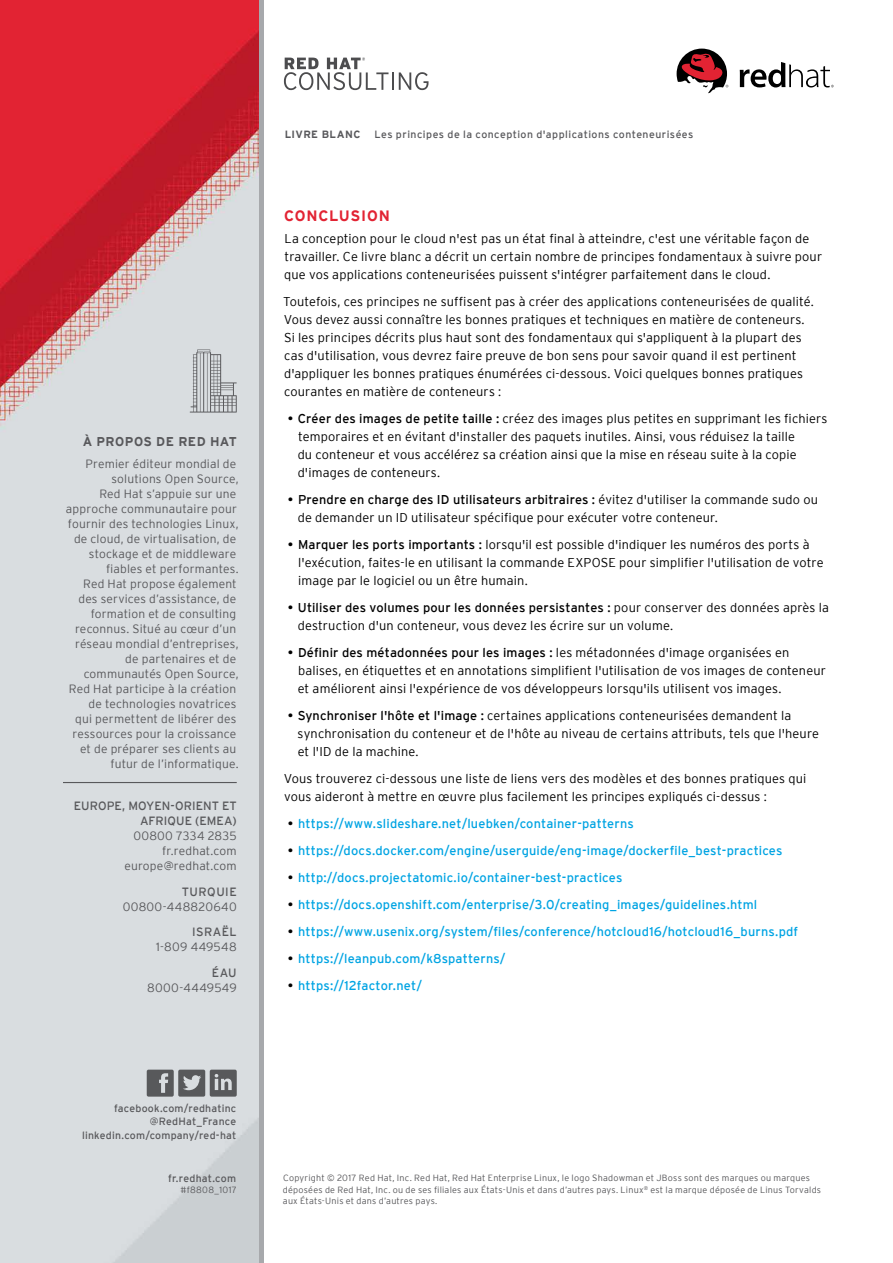
<style>
.page{position:relative;width:893px;height:1263px;background:#fff}
.page>*{position:absolute;margin:0;border:0;box-sizing:border-box;transform-origin:0 0}
.t1{font:700 15px "Interstate";letter-spacing:.045em;color:#e22333}
.t2{font:300 12.75px/18px "Interstate";letter-spacing:.01em;color:#000}
.t3{font:12.75px "Interstate";letter-spacing:.015em;color:#00a4e3}
.t4{font:700 12.75px "Interstate";letter-spacing:.035em;color:#58585b}
.t5{font:300 12px/15px "Interstate";letter-spacing:.015em;color:#58585b;text-align:right}
.t6{font:12px/15px "Interstate";letter-spacing:.01em;color:#58585b;text-align:right}
.t7{font:12px "Interstate";letter-spacing:.04em;color:#58585b}
.t8{font:10.5px/13.5px "Interstate";letter-spacing:.025em;color:#58585b;text-align:right}
.t9{font:10.5px "Interstate";letter-spacing:.045em;color:#58585b}
.t10{font:700 10.5px "Interstate";letter-spacing:.04em;color:#58585b}
.t11{font:300 9px/11.2px "Interstate";letter-spacing:.025em;color:#58585b}
.s1{font-weight:400}
.s2{color:#000}
</style>
<div class="page">
<img style="left:0;top:0;width:259px;height:1263px">
<svg style="left:147px;top:1070px;width:90px;height:27px;background:#7c7e80"></svg>
<svg style="left:190px;top:350px;width:47px;height:62px;background:#bbbec1"></svg>
<hr style="left:63px;top:782px;width:174px;height:1px;background:#58585b">
<svg style="left:740px;top:62px;width:94px;height:25px"></svg>
<svg style="left:677px;top:49px;width:51px;height:45px"></svg>
<svg style="left:284px;top:58px;width:144px;height:32px"></svg>
<div style="left:259px;top:0;width:5px;height:1263px;background:#a7a9ac"></div>
<p class="t4" style="left:83px;top:434px;width:156px">À PROPOS DE RED HAT</p>
<p class="t5" style="left:66px;top:456px;width:174px">Premier éditeur mondial de solutions Open Source,<br>Red Hat s’appuie sur une approche communautaire pour fournir des technologies Linux, de cloud, de virtualisation, de stockage et de middleware fiables et performantes.<br>Red Hat propose également des services d’assistance, de formation et de consulting reconnus. Situé au cœur d’un réseau mondial d’entreprises, de partenaires et de communautés Open Source,<br>Red Hat participe à la création de technologies novatrices<br>qui permettent de libérer des ressources pour la croissance et de préparer ses clients au futur de l’informatique.</p>
<p class="t6" style="left:74px;top:798px;width:164px">EUROPE, MOYEN-ORIENT ET<br>AFRIQUE (EMEA)</p>
<p class="t5" style="left:124px;top:828px;width:114px">00800 7334 2835 fr.redhat.com europe@redhat.com</p>
<p class="t7" style="left:182px;top:885px;width:56px">TURQUIE</p>
<p class="t5" style="left:123px;top:899px;width:116px">00800-448820640</p>
<p class="t6" style="left:192px;top:924px;width:46px">ISRAËL</p>
<p class="t5" style="left:156px;top:939px;width:82px">1-809 449548</p>
<p class="t6" style="left:212px;top:965px;width:27px">ÉAU</p>
<p class="t5" style="left:147px;top:980px;width:91px">8000-4449549</p>
<p class="t8" style="left:82px;top:1101px;width:156px">facebook.com/redhatinc @RedHat_France linkedin.com/company/red-hat</p>
<p class="t8" style="left:168px;top:1171px;width:70px">fr.redhat.com</p>
<p class="t11" style="left:181px;top:1184px;width:58px">#f8808_1017</p>
<p class="t10" style="left:285px;top:128px;width:77px">LIVRE BLANC</p>
<p class="t9" style="left:374px;top:128px;width:320px">Les principes de la conception d'applications conteneurisées</p>
<p class="t1" style="left:284px;top:207px;width:107px">CONCLUSION</p>
<p class="t2" style="left:284px;top:229px;width:539px">La conception pour le cloud n'est pas un état final à atteindre, c'est une véritable façon de travailler. Ce livre blanc a décrit un certain nombre de principes fondamentaux à suivre pour que vos applications conteneurisées puissent s'intégrer parfaitement dans le cloud.</p>
<p class="t2" style="left:283px;top:292px;width:532px">Toutefois, ces principes ne suffisent pas à créer des applications conteneurisées de qualité.<br>Vous devez aussi connaître les bonnes pratiques et techniques en matière de conteneurs.<br>Si les principes décrits plus haut sont des fondamentaux qui s'appliquent à la plupart des cas d'utilisation, vous devrez faire preuve de bon sens pour savoir quand il est pertinent d'appliquer les bonnes pratiques énumérées ci-dessous. Voici quelques bonnes pratiques courantes en matière de conteneurs :</p>
<p class="t2" style="left:298px;top:409px;width:531px;text-indent:-10px"><span class="s1">• Créer des images de petite taille :</span> créez des images plus petites en supprimant les fichiers temporaires et en évitant d'installer des paquets inutiles. Ainsi, vous réduisez la taille<br>du conteneur et vous accélérez sa création ainsi que la mise en réseau suite à la copie d'images de conteneurs.</p>
<p class="t2" style="left:298px;top:490px;width:522px;text-indent:-10px"><span class="s1">• Prendre en charge des ID utilisateurs arbitraires :</span> évitez d'utiliser la commande sudo ou de demander un ID utilisateur spécifique pour exécuter votre conteneur.</p>
<p class="t2" style="left:298px;top:535px;width:527px;text-indent:-10px"><span class="s1">• Marquer les ports importants :</span> lorsqu'il est possible d'indiquer les numéros des ports à l'exécution, faites-le en utilisant la commande EXPOSE pour simplifier l'utilisation de votre image par le logiciel ou un être humain.</p>
<p class="t2" style="left:298px;top:598px;width:533px;text-indent:-10px"><span class="s1">• Utiliser des volumes pour les données persistantes :</span> pour conserver des données après la destruction d'un conteneur, vous devez les écrire sur un volume.</p>
<p class="t2" style="left:298px;top:643px;width:530px;text-indent:-10px"><span class="s1">• Définir des métadonnées pour les images :</span> les métadonnées d'image organisées en balises, en étiquettes et en annotations simplifient l'utilisation de vos images de conteneur et améliorent ainsi l'expérience de vos développeurs lorsqu'ils utilisent vos images.</p>
<p class="t2" style="left:298px;top:706px;width:523px;text-indent:-10px"><span class="s1">• Synchroniser l'hôte et l'image :</span> certaines applications conteneurisées demandent la synchronisation du conteneur et de l'hôte au niveau de certains attributs, tels que l'heure et l'ID de la machine.</p>
<p class="t2" style="left:284px;top:769px;width:524px">Vous trouverez ci-dessous une liste de liens vers des modèles et des bonnes pratiques qui vous aideront à mettre en œuvre plus facilement les principes expliqués ci-dessus :</p>
<p class="t3" style="left:288px;top:816px;width:347px"><span class="s2">•</span> https://www.slideshare.net/luebken/container-patterns</p>
<p class="t3" style="left:288px;top:843px;width:496px"><span class="s2">•</span> https://docs.docker.com/engine/userguide/eng-image/dockerfile_best-practices</p>
<p class="t3" style="left:288px;top:870px;width:336px"><span class="s2">•</span> http://docs.projectatomic.io/container-best-practices</p>
<p class="t3" style="left:288px;top:897px;width:471px"><span class="s2">•</span> https://docs.openshift.com/enterprise/3.0/creating_images/guidelines.html</p>
<p class="t3" style="left:288px;top:924px;width:512px"><span class="s2">•</span> https://www.usenix.org/system/files/conference/hotcloud16/hotcloud16_burns.pdf</p>
<p class="t3" style="left:288px;top:951px;width:219px"><span class="s2">•</span> https://leanpub.com/k8spatterns/</p>
<p class="t3" style="left:288px;top:978px;width:136px"><span class="s2">•</span> https://12factor.net/</p>
<p class="t11" style="left:283px;top:1172px;width:540px">Copyright © 2017 Red Hat, Inc. Red Hat, Red Hat Enterprise Linux, le logo Shadowman et JBoss sont des marques ou marques déposées de Red Hat, Inc. ou de ses filiales aux États-Unis et dans d’autres pays. Linux<sup>®</sup> est la marque déposée de Linus Torvalds aux États-Unis et dans d’autres pays.</p>
</div>
